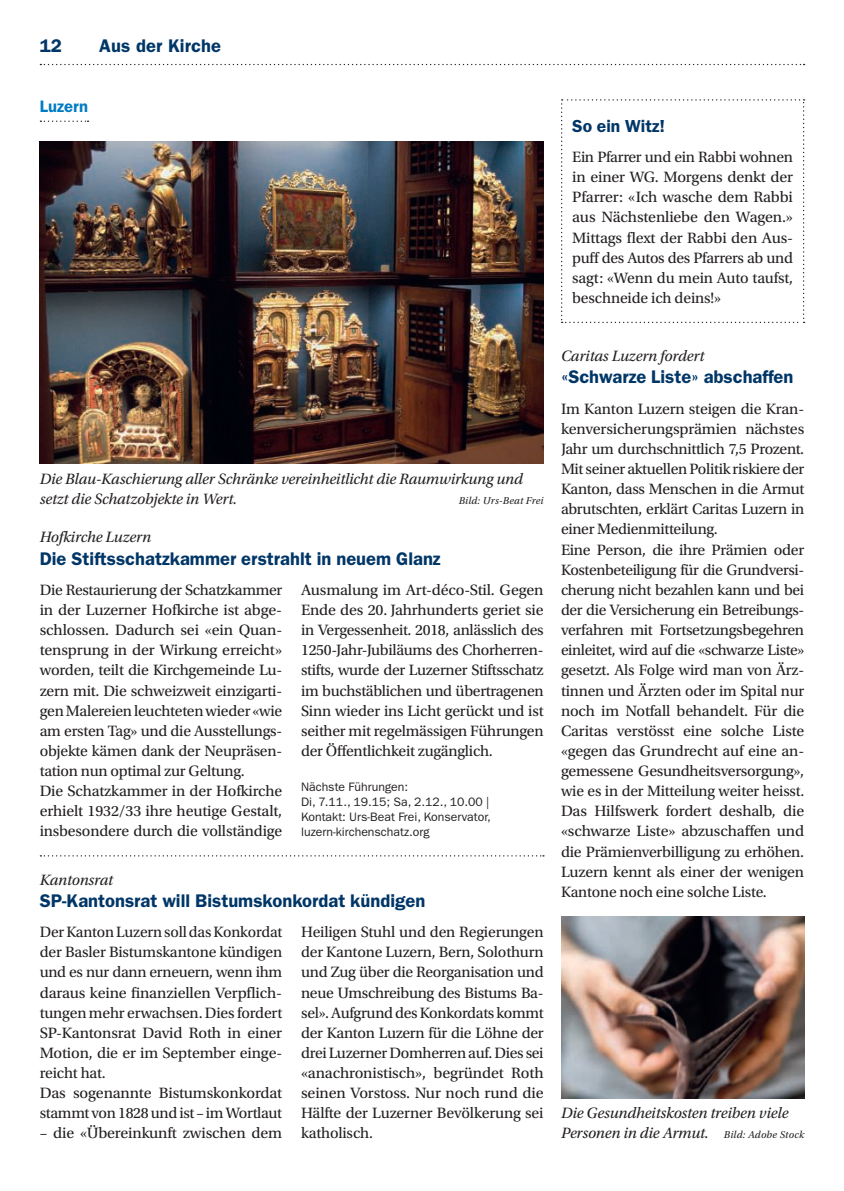
<style>
.page{position:relative;width:844px;height:1191px;background:#fff}
.page>*{position:absolute;margin:0;border:0;box-sizing:border-box;transform-origin:0 0}
.t1{font:600 18.38px "ITC Franklin Gothic Std";color:#003667}
.t2{font:600 17.5px "ITC Franklin Gothic Std";color:#003667}
.t3{font:600 16.62px "ITC Franklin Gothic Std";letter-spacing:.005em;color:#007cc2}
.t4{font:15.75px/20.1px "Utopia Std";letter-spacing:-.015em;color:#231f20}
.t5{font:italic 15.75px/20.1px "Utopia Std";letter-spacing:-.01em;color:#231f20}
.t6{font:12.25px/15px "ITC Franklin Gothic Std";color:#231f20}
.t7{font:italic 10.5px "Utopia Std";letter-spacing:.02em;color:#231f20}
.s1{font-size:10.5px}
</style>
<div class="page">
<svg style="left:40px;top:64px;width:764px;height:1px"></svg>
<svg style="left:40px;top:121px;width:48px;height:1px"></svg>
<img style="left:40px;top:142px;width:503px;height:322px">
<svg style="left:561px;top:99px;width:243px;height:224px"></svg>
<svg style="left:40px;top:855px;width:504px;height:1px"></svg>
<img style="left:561px;top:917px;width:243px;height:181px">
<p class="t1" style="left:40px;top:35px;width:24px">12</p>
<p class="t1" style="left:99px;top:35px;width:123px">Aus der Kirche</p>
<p class="t3" style="left:40px;top:96px;width:50px">Luzern</p>
<p class="t2" style="left:572px;top:115px;width:94px">So ein Witz!</p>
<p class="t4" style="left:572px;top:147px;width:222px;text-align:justify">Ein Pfarrer und ein Rabbi wohnen in einer WG. Morgens denkt der Pfarrer: «Ich wasche dem Rabbi aus Nächstenliebe den Wagen.» Mittags flext der Rabbi den Aus&shy;puff des Autos des Pfarrers ab und sagt: «Wenn du mein Auto taufst, beschneide ich deins!»</p>
<p class="t5" style="left:40px;top:469px;width:484px">Die Blau-Kaschierung aller Schränke vereinheitlicht die Raumwirkung und setzt die Schatzobjekte in Wert.</p>
<p class="t7" style="left:458px;top:495px;width:86px">Bild: Urs-Beat Frei</p>
<p class="t5" style="left:40px;top:527px;width:113px">Hofkirche Luzern</p>
<p class="t1" style="left:40px;top:547px;width:402px">Die Stiftsschatzkammer erstrahlt in neuem Glanz</p>
<p class="t4" style="left:40px;top:580px;width:244px">Die Restaurierung der Schatzkammer in der Luzerner Hofkirche ist abge&shy;schlossen. Dadurch sei «ein Quan&shy;tensprung in der Wirkung erreicht» worden, teilt die Kirchgemeinde Lu&shy;zern mit. Die schweizweit einzigarti&shy;gen Malereien leuchteten wieder «wie am ersten Tag» und die Ausstellungs&shy;objekte kämen dank der Neupräsen&shy;tation nun optimal zur Geltung.<br>Die Schatzkammer in der Hofkirche erhielt 1932/33 ihre heutige Gestalt, insbesondere durch die vollständige</p>
<p class="t4" style="left:301px;top:580px;width:244px;text-align:justify">Ausmalung im Art-déco-Stil. Gegen Ende des 20. Jahrhunderts geriet sie in Vergessenheit. 2018, anlässlich des 1250-Jahr-Jubiläums des Chorherren&shy;stifts, wurde der Luzerner Stiftsschatz im buchstäblichen und übertragenen Sinn wieder ins Licht gerückt und ist seither mit regelmässigen Führungen der Öffentlichkeit zugänglich.</p>
<p class="t6" style="left:301px;top:779px;width:191px">Nächste Führungen:<br>Di, 7.11., 19.15; Sa, 2.12., 10.00 |<br>Kontakt: Urs-Beat Frei, Konservator, luzern-kirchenschatz.org</p>
<p class="t5" style="left:40px;top:869px;width:75px">Kantonsrat</p>
<p class="t1" style="left:40px;top:889px;width:387px">SP-Kantonsrat will Bistumskonkordat kündigen</p>
<p class="t4" style="left:40px;top:922px;width:244px">Der Kanton Luzern soll das Konkordat der Basler Bistumskantone kündigen und es nur dann erneuern, wenn ihm daraus keine finanziellen Verpflich&shy;tungen mehr erwachsen. Dies fordert SP-Kantonsrat David Roth in einer Motion, die er im September einge&shy;reicht hat.<br>Das sogenannte Bistumskonkordat stammt von 1828 und ist – im Wortlaut</p>
<p class="t4" style="left:40px;top:1123px;width:244px">– die «Übereinkunft zwischen dem</p>
<p class="t4" style="left:301px;top:922px;width:244px;text-align:justify">Heiligen Stuhl und den Regierungen der Kantone Luzern, Bern, Solothurn und Zug über die Reorganisation und neue Umschreibung des Bistums Ba&shy;sel». Aufgrund des Konkordats kommt der Kanton Luzern für die Löhne der drei Luzerner Domherren auf. Dies sei «anachronistisch», begründet Roth seinen Vorstoss. Nur noch rund die Hälfte der Luzerner Bevölkerung sei katholisch.</p>
<p class="t5" style="left:561px;top:346px;width:145px">Caritas Luzern fordert</p>
<p class="t1" style="left:561px;top:366px;width:234px">«Schwarze Liste» abschaffen</p>
<p class="t4" style="left:561px;top:399px;width:245px">Im Kanton Luzern steigen die Kran&shy;kenversicherungsprämien nächstes Jahr um durchschnittlich 7,5 Prozent.<br>Mit seiner aktuellen Politik riskiere der Kanton, dass Menschen in die Armut abrutschten, erklärt Caritas Luzern in einer Medienmitteilung.<br>Eine Person, die ihre Prämien oder Kostenbeteiligung für die Grundversi&shy;cherung nicht bezahlen kann und bei der die Versicherung ein Betreibungs&shy;verfahren mit Fortsetzungsbegehren einleitet, wird auf die «schwarze Liste» gesetzt. Als Folge wird man von Ärz&shy;tinnen und Ärzten oder im Spital nur noch im Notfall behandelt. Für die Caritas verstösst eine solche Liste «gegen das Grundrecht auf eine an&shy;gemessene Gesundheitsversorgung», wie es in der Mitteilung weiter heisst.<br>Das Hilfswerk fordert deshalb, die «schwarze Liste» abzuschaffen und die Prämienverbilligung zu erhöhen.<br>Luzern kennt als einer der wenigen Kantone noch eine solche Liste.</p>
<p class="t5" style="left:561px;top:1103px;width:245px">Die Gesundheitskosten treiben viele<br>Personen in die Armut. <span class="s1">Bild: Adobe Stock</span></p>
</div>
